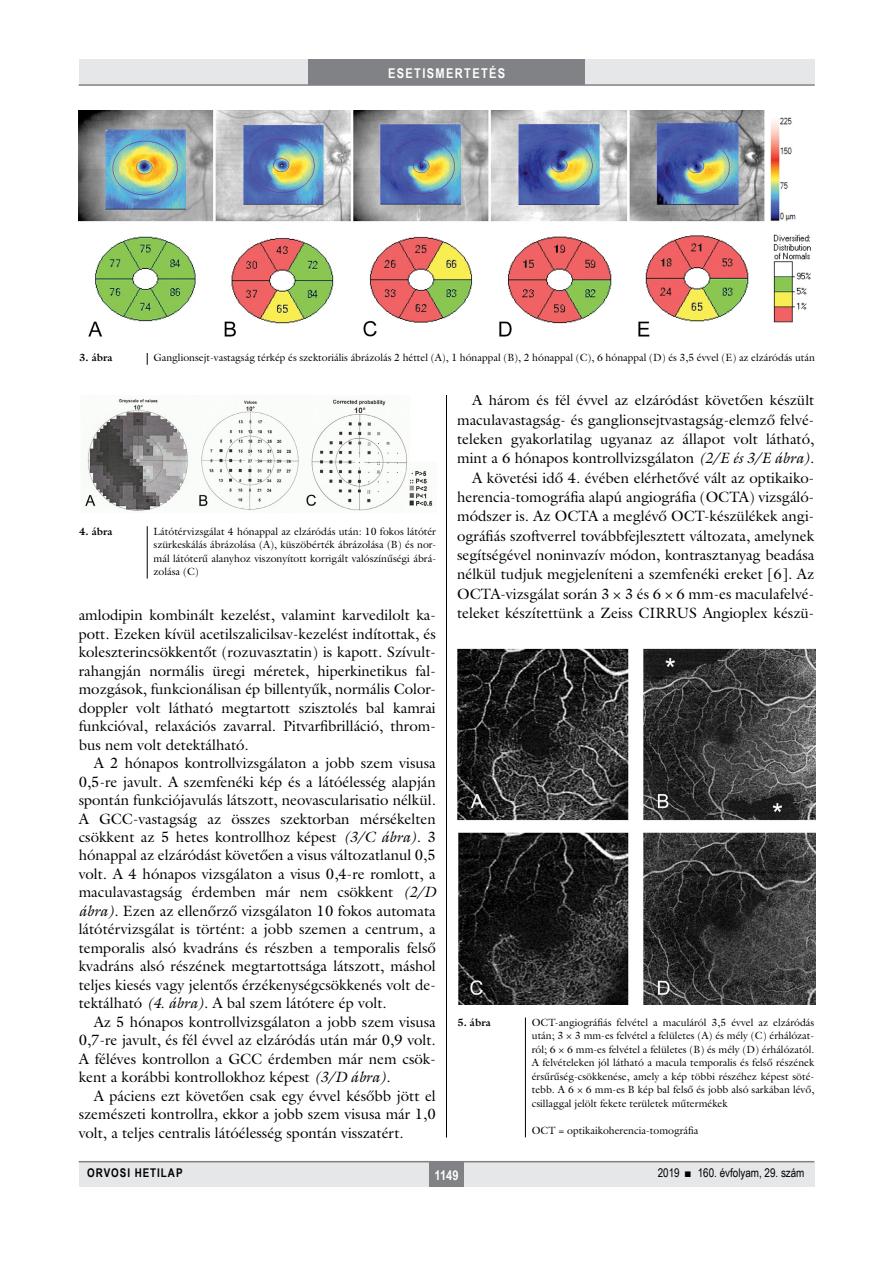
<style>
.page{position:relative;width:893px;height:1263px;background:#fff}
.page>*{position:absolute;margin:0;border:0;box-sizing:border-box;transform-origin:0 0}
.Body_Text{font:15px/18.5px "Galliard Reg";color:#000;text-align:justify}
.t1{font:700 13.5px "Arial Narrow";letter-spacing:.1em;color:#fff}
.t2{font:12px "Arial Narrow";color:#000}
.t3{font:700 12px "Arial Narrow";letter-spacing:.08em;color:#000}
.kepalairas2{font:10.5px/13.5px "Galliard Reg";color:#000;text-align:justify}
.kepalairas1{font:700 10.5px "Galliard Reg";color:#000}
.s1{font-style:italic}
</style>
<div class="page">
<div style="left:79px;top:1161px;width:735px;height:25px;background:#e6e7e8"></div>
<div style="left:429px;top:1161px;width:34px;height:25px;background:#808285"></div>
<hr style="left:79px;top:1161px;width:735px;height:1px;background:#808285">
<div style="left:79px;top:60px;width:735px;height:25px;background:#e6e7e8"></div>
<div style="left:308px;top:60px;width:277px;height:25px;background:#808285"></div>
<hr style="left:79px;top:84px;width:736px;height:2px;background:#808285">
<hr style="left:446px;top:111px;width:1px;height:1026px;background:#000">
<div style="left:79px;top:353px;width:736px;height:41px;background:#fff"></div>
<svg style="left:147px;top:353px;width:1px;height:12px"></svg>
<img style="left:79px;top:111px;width:732px;height:228px">
<hr style="left:147px;top:526px;width:1px;height:52px;background:#000">
<hr style="left:525px;top:1017px;width:1px;height:120px;background:#000">
<img style="left:85px;top:398px;width:348px;height:113px">
<img style="left:457px;top:648px;width:358px;height:357px">
<p class="t1" style="left:388px;top:63px;width:119px">ESETISMERTETÉS</p>
<p class="kepalairas1" style="left:79px;top:351px;width:35px">3. ábra</p>
<p class="kepalairas2" style="left:154px;top:351px;width:663px">Ganglionsejt-vastagság térkép és szektoriális ábrázolás 2 héttel (A), 1 hónappal (B), 2 hónappal (C), 6 hónappal (D) és 3,5 évvel (E) az elzáródás után</p>
<p class="kepalairas1" style="left:79px;top:524px;width:35px">4. ábra</p>
<p class="kepalairas2" style="left:154px;top:524px;width:284px">Látótérvizsgálat 4 hónappal az elzáródás után: 10 fokos látótér szürkeskálás ábrázolása (A), küszöbérték ábrázolása (B) és nor&shy;mál látóterű alanyhoz viszonyított korrigált valószínűségi ábrá&shy;zolása (C)</p>
<p class="Body_Text" style="left:79px;top:606px;width:359px">amlodipin kombinált kezelést, valamint karvedilolt ka&shy;pott. Ezeken kívül acetilszalicilsav-kezelést indítottak, és koleszterincsökkentőt (rozuvasztatin) is kapott. Szívult&shy;rahangján normális üregi méretek, hiperkinetikus fal&shy;mozgások, funkcionálisan ép billentyűk, normális Color&shy;doppler volt látható megtartott szisztolés bal kamrai funkcióval, relaxációs zavarral. Pitvarfibrilláció, throm&shy;bus nem volt detektálható.</p>
<p class="Body_Text" style="left:79px;top:753px;width:359px;text-indent:15px">A 2 hónapos kontrollvizsgálaton a jobb szem visusa 0,5-re javult. A szemfenéki kép és a látóélesség alapján spontán funkciójavulás látszott, neovascularisatio nélkül.<br>A GCC-vastagság az összes szektorban mérsékelten csökkent az 5 hetes kontrollhoz képest <span class="s1">(3/C ábra)</span>. 3 hónappal az elzáródást követően a visus változatlanul 0,5 volt. A 4 hónapos vizsgálaton a visus 0,4-re romlott, a maculavastagság érdemben már nem csökkent <span class="s1">(2/D ábra)</span>. Ezen az ellenőrző vizsgálaton 10 fokos automata látótérvizsgálat is történt: a jobb szemen a centrum, a temporalis alsó kvadráns és részben a temporalis felső kvadráns alsó részének megtartottsága látszott, máshol teljes kiesés vagy jelentős érzékenységcsökkenés volt de&shy;tektálható <span class="s1">(4. ábra)</span>. A bal szem látótere ép volt.</p>
<p class="Body_Text" style="left:79px;top:1012px;width:359px;text-indent:15px">Az 5 hónapos kontrollvizsgálaton a jobb szem visusa 0,7-re javult, és fél évvel az elzáródás után már 0,9 volt.<br>A féléves kontrollon a GCC érdemben már nem csök&shy;kent a korábbi kontrollokhoz képest <span class="s1">(3/D ábra)</span>.</p>
<p class="Body_Text" style="left:79px;top:1086px;width:359px;text-indent:15px">A páciens ezt követően csak egy évvel később jött el szemészeti kontrollra, ekkor a jobb szem visusa már 1,0 volt, a teljes centralis látóélesség spontán visszatért.</p>
<p class="Body_Text" style="left:457px;top:390px;width:359px;line-height:19.4px;text-indent:15px">A három és fél évvel az elzáródást követően készült maculavastagság- és ganglionsejtvastagság-elemző felvé&shy;teleken gyakorlatilag ugyanaz az állapot volt látható, mint a 6 hónapos kontrollvizsgálaton <span class="s1">(2/E és 3/E ábra)</span>.</p>
<p class="Body_Text" style="left:457px;top:468px;width:359px;line-height:19.4px;text-indent:15px">A követési idő 4. évében elérhetővé vált az optikaiko&shy;herencia-tomográfia alapú angiográfia (OCTA) vizsgáló&shy;módszer is. Az OCTA a meglévő OCT-készülékek angi&shy;ográfiás szoftverrel továbbfejlesztett változata, amelynek segítségével noninvazív módon, kontrasztanyag beadása nélkül tudjuk megjeleníteni a szemfenéki ereket [6]. Az OCTA-vizsgálat során 3 × 3 és 6 × 6 mm-es maculafelvé&shy;teleket készítettünk a Zeiss CIRRUS Angioplex készü-</p>
<p class="kepalairas1" style="left:457px;top:1015px;width:35px">5. ábra</p>
<p class="kepalairas2" style="left:532px;top:1015px;width:284px">OCT-angiográfiás felvétel a maculáról 3,5 évvel az elzáródás után; 3 × 3 mm-es felvétel a felületes (A) és mély (C) érhálózat&shy;ról; 6 × 6 mm-es felvétel a felületes (B) és mély (D) érhálózatól.<br>A felvételeken jól látható a macula temporalis és felső részének érsűrűség-csökkenése, amely a kép többi részéhez képest söté&shy;tebb. A 6 × 6 mm-es B kép bal felső és jobb alsó sarkában lévő, csillaggal jelölt fekete területek műtermékek</p>
<p class="kepalairas2" style="left:532px;top:1123px;width:168px">OCT = optikaikoherencia-tomográfia</p>
<p class="t3" style="left:87px;top:1164px;width:97px">ORVOSI HETILAP</p>
<p class="t1" style="left:434px;top:1165px;width:26px">1149</p>
<p class="t2" style="left:658px;top:1164px;width:148px">2019 ■ 160. évfolyam, 29. szám</p>
</div>
